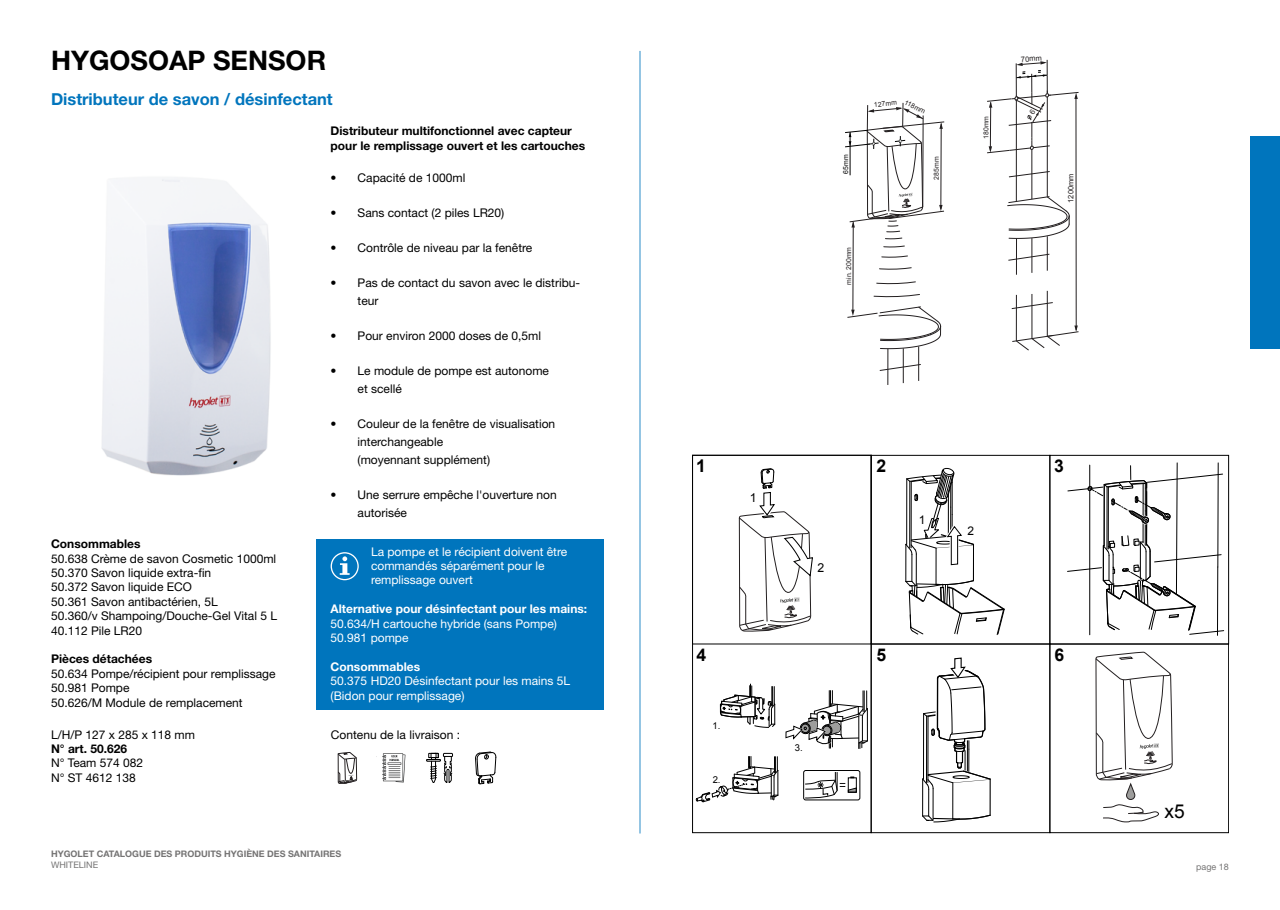
<style>
.page{position:relative;width:1280px;height:910px;background:#fff}
.page>*{position:absolute;margin:0;border:0;box-sizing:border-box;transform-origin:0 0}
.t1{font:700 27px "Helvetica Neue LT Std";color:#000}
.t2{font:19.2px "Arial";color:#000}
.t3{font:700 17.55px "Arial";color:#000}
.t4{font:700 16.5px "Helvetica Neue LT Std";color:#0075bd}
.t5{font:12.3px "Arial";color:#000}
.t6{font:12px/14.4px "Helvetica Neue LT Std";color:#000}
.t7{font:12px/14.4px "Helvetica Neue LT Std";color:#fff}
.t8{font:700 12px/14.4px "Helvetica Neue LT Std";color:#000}
.t9{font:700 12px "Helvetica Neue LT Std";color:#fff}
.t10{font:12px "Arial";color:#000}
.t11{font:9.45px "Arial";color:#000}
.t12{font:700 9px "Helvetica Neue LT Std";color:#757474}
.t13{font:9px "Helvetica Neue LT Std";color:#757474}
.t14{font:7.5px "Arial";color:#231f20}
.t15{font:6.9px "Arial";letter-spacing:-.005em;color:#231f20}
.t16{font:6.9px "Arial";color:#000}
</style>
<div class="page">
<div style="left:1250px;top:136px;width:30px;height:213px;background:#0075bd"></div>
<img style="left:101px;top:177px;width:170px;height:299px">
<svg style="left:902px;top:59px;width:174px;height:292px"></svg>
<hr style="left:1016px;top:295px;width:1px;height:46px;background:#231f20">
<hr style="left:1016px;top:239px;width:1px;height:36px;background:#231f20">
<hr style="left:1016px;top:96px;width:1px;height:105px;background:#231f20">
<hr style="left:1032px;top:294px;width:1px;height:45px;background:#231f20">
<hr style="left:1032px;top:238px;width:1px;height:35px;background:#231f20">
<hr style="left:1031px;top:140px;width:1px;height:59px;background:#231f20">
<hr style="left:1047px;top:291px;width:1px;height:45px;background:#231f20">
<hr style="left:1047px;top:236px;width:1px;height:35px;background:#231f20">
<hr style="left:1047px;top:91px;width:1px;height:106px;background:#231f20">
<svg style="left:1008px;top:254px;width:41px;height:6px"></svg>
<svg style="left:1009px;top:171px;width:41px;height:6px"></svg>
<hr style="left:1047px;top:60px;width:1px;height:34px;background:#231f20">
<svg style="left:1011px;top:302px;width:42px;height:7px"></svg>
<hr style="left:1076px;top:96px;width:1px;height:234px;background:#231f20">
<svg style="left:1007px;top:196px;width:63px;height:43px"></svg>
<svg style="left:1012px;top:325px;width:67px;height:25px"></svg>
<svg style="left:845px;top:103px;width:99px;height:282px"></svg>
<svg style="left:426px;top:753px;width:27px;height:30px"></svg>
<svg style="left:382px;top:753px;width:23px;height:29px"></svg>
<div style="left:692px;top:455px;width:179px;height:189px;border:1px solid #000"></div>
<div style="left:871px;top:644px;width:179px;height:189px;border:1px solid #000"></div>
<div style="left:871px;top:455px;width:179px;height:189px;border:1px solid #000"></div>
<div style="left:1049px;top:644px;width:180px;height:189px;border:1px solid #000"></div>
<div style="left:1049px;top:455px;width:180px;height:189px;border:1px solid #000"></div>
<svg style="left:739px;top:468px;width:74px;height:163px"></svg>
<svg style="left:905px;top:468px;width:99px;height:167px"></svg>
<svg style="left:805px;top:772px;width:52px;height:26px"></svg>
<div style="left:803px;top:770px;width:57px;height:30px;border:1px solid #000;border-radius:2px"></div>
<svg style="left:719px;top:684px;width:56px;height:44px"></svg>
<svg style="left:785px;top:691px;width:83px;height:57px"></svg>
<svg style="left:696px;top:756px;width:83px;height:46px"></svg>
<svg style="left:922px;top:657px;width:69px;height:165px"></svg>
<svg style="left:1067px;top:463px;width:157px;height:360px"></svg>
<svg style="left:475px;top:752px;width:21px;height:32px"></svg>
<svg style="left:338px;top:752px;width:19px;height:31px"></svg>
<div style="left:316px;top:540px;width:287px;height:170px;background:#0075bd"></div>
<svg style="left:331px;top:552px;width:28px;height:28px"></svg>
<svg style="left:987px;top:61px;width:92px;height:92px"></svg>
<h1 class="t1" style="left:51px;top:44px;width:277px">HYGOSOAP SENSOR</h1>
<h3 class="t4" style="left:51px;top:89px;width:283px">Distributeur de savon / désinfectant</h3>
<p class="t8" style="left:51px;top:536px;width:91px">Consommables</p>
<p class="t6" style="left:51px;top:551px;width:228px">50.638 Crème de savon Cosmetic 1000ml<br>50.370 Savon liquide extra-fin<br>50.372 Savon liquide ECO<br>50.361 Savon antibactérien, 5L<br>50.360/v Shampoing/Douche-Gel Vital 5 L<br>40.112 Pile LR20</p>
<p class="t8" style="left:51px;top:652px;width:103px">Pièces détachées</p>
<p class="t6" style="left:51px;top:666px;width:226px">50.634 Pompe/récipient pour remplissage<br>50.981 Pompe<br>50.626/M Module de remplacement</p>
<p class="t6" style="left:51px;top:727px;width:146px">L/H/P 127 x 285 x 118 mm</p>
<p class="t8" style="left:51px;top:741px;width:78px">N° art. 50.626</p>
<p class="t6" style="left:51px;top:756px;width:94px">N° Team 574 082<br>N° ST 4612 138</p>
<p class="t8" style="left:331px;top:124px;width:256px">Distributeur multifonctionnel avec capteur pour le remplissage ouvert et les cartouches</p>
<p class="t6" style="left:331px;top:171px;width:136px">• Capacité de 1000ml</p>
<p class="t6" style="left:331px;top:206px;width:175px">• Sans contact (2 piles LR20)</p>
<p class="t6" style="left:331px;top:241px;width:203px">• Contrôle de niveau par la fenêtre</p>
<p class="t6" style="left:358px;top:274px;width:224px;line-height:18px;text-indent:-27px">• Pas de contact du savon avec le distribu&shy;teur</p>
<p class="t6" style="left:331px;top:329px;width:212px">• Pour environ 2000 doses de 0,5ml</p>
<p class="t6" style="left:358px;top:362px;width:193px;line-height:18px;text-indent:-27px">• Le module de pompe est autonome et scellé</p>
<p class="t6" style="left:358px;top:415px;width:199px;line-height:18px;text-indent:-27px">• Couleur de la fenêtre de visualisation interchangeable<br>(moyennant supplément)</p>
<p class="t6" style="left:358px;top:486px;width:201px;line-height:18px;text-indent:-27px">• Une serrure empêche l'ouverture non autorisée</p>
<p class="t7" style="left:371px;top:544px;width:198px">La pompe et le récipient doivent être commandés séparément pour le remplissage ouvert</p>
<p class="t9" style="left:331px;top:601px;width:258px">Alternative pour désinfectant pour les mains:</p>
<p class="t7" style="left:331px;top:616px;width:228px">50.634/H cartouche hybride (sans Pompe)<br>50.981 pompe</p>
<p class="t9" style="left:331px;top:659px;width:91px">Consommables</p>
<p class="t7" style="left:331px;top:673px;width:241px">50.375 HD20 Désinfectant pour les mains 5L (Bidon pour remplissage)</p>
<p class="t6" style="left:331px;top:727px;width:131px">Contenu de la livraison :</p>
<p class="t16" style="left:841px;top:174px;width:21px;rotate:-90deg">65mm</p>
<p class="t15" style="left:874px;top:100px;width:24px;rotate:-5deg">127mm</p>
<p class="t15" style="left:907px;top:98px;width:24px;rotate:27deg">118mm</p>
<p class="t15" style="left:932px;top:180px;width:24px;rotate:-90deg">285mm</p>
<p class="t15" style="left:844px;top:285px;width:39px;rotate:-90deg">min. 200mm</p>
<p class="t15" style="left:981px;top:139px;width:24px;rotate:-90deg">180mm</p>
<p class="t14" style="left:1021px;top:54px;width:22px;rotate:-4deg">70mm</p>
<p class="t14" style="left:1066px;top:203px;width:30px;rotate:-90deg">1200mm</p>
<h3 class="t3" style="left:696px;top:454px;width:11px">1</h3>
<p class="t5" style="left:750px;top:490px;width:8px">1</p>
<p class="t5" style="left:817px;top:560px;width:8px">2</p>
<h3 class="t3" style="left:876px;top:454px;width:11px">2</h3>
<h3 class="t3" style="left:1054px;top:454px;width:11px">3</h3>
<p class="t10" style="left:919px;top:512px;width:8px">1</p>
<p class="t10" style="left:967px;top:523px;width:8px">2</p>
<h3 class="t3" style="left:696px;top:643px;width:11px">4</h3>
<h3 class="t3" style="left:876px;top:643px;width:11px">5</h3>
<p class="t11" style="left:713px;top:720px;width:9px">1.</p>
<p class="t11" style="left:713px;top:773px;width:9px">2.</p>
<p class="t11" style="left:795px;top:742px;width:9px">3.</p>
<h3 class="t3" style="left:1054px;top:643px;width:11px">6</h3>
<h2 class="t2" style="left:1164px;top:799px;width:22px">x5</h2>
<p class="t12" style="left:51px;top:848px;width:292px">HYGOLET CATALOGUE DES PRODUITS HYGIÈNE DES SANITAIRES</p>
<p class="t13" style="left:51px;top:859px;width:49px">WHITELINE</p>
<p class="t13" style="left:1196px;top:861px;width:34px">page 18</p>
</div>
